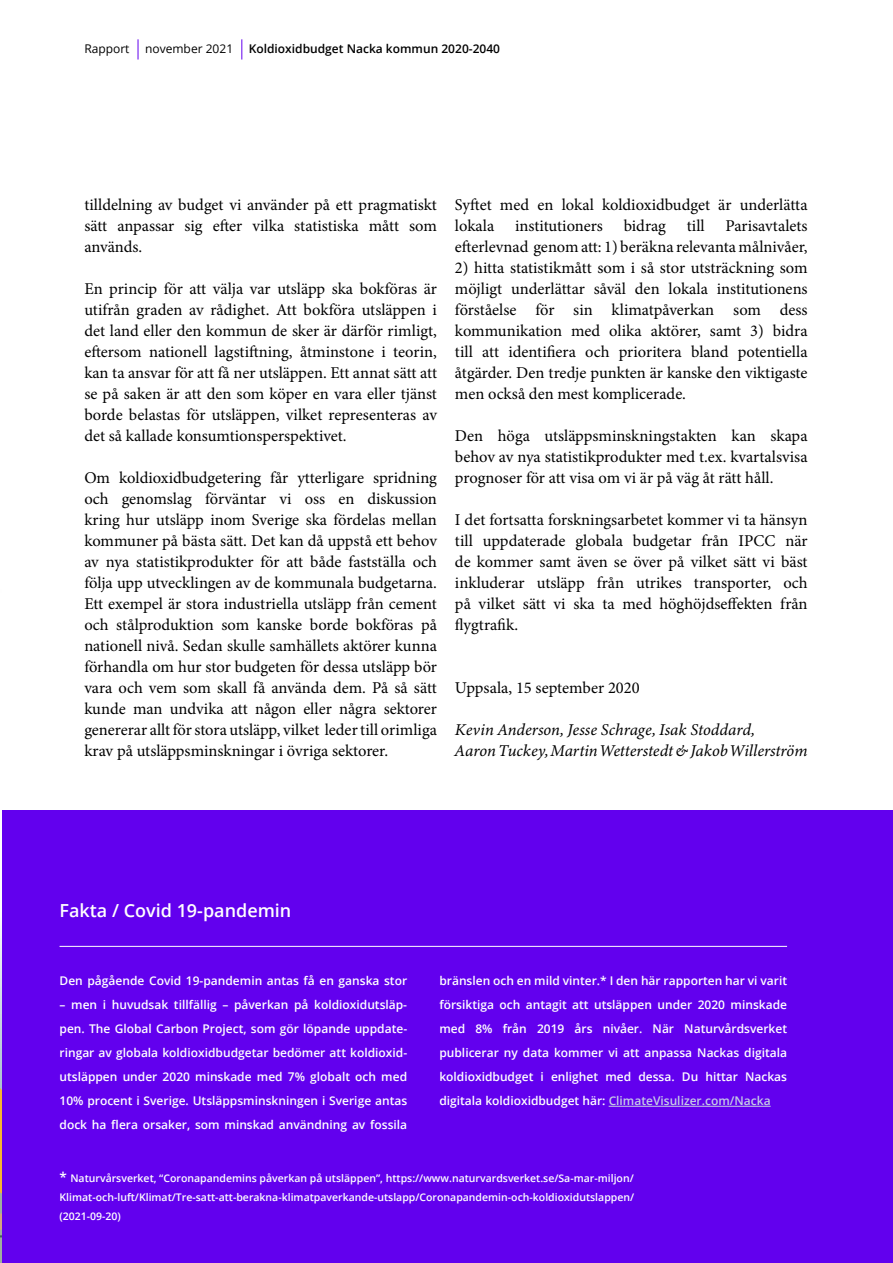
<style>
.page{position:relative;width:893px;height:1263px;background:#fff}
.page>*{position:absolute;margin:0;border:0;box-sizing:border-box;transform-origin:0 0}
.t1{font:600 18px "Open Sans";color:#fff}
.t2{font:16.5px/21px "Minion Pro";color:#000;text-align:justify}
.t3{font:italic 16.5px/21px "Minion Variable Concept";color:#000}
.t4{font:600 12px/24px "Open Sans";color:#fff;text-align:justify}
.t5{font:600 12px "Open Sans";color:#000}
.t6{font:12px "Open Sans";color:#000}
.t7{font:600 10.5px/18.8px "Open Sans";color:#fff;text-align:justify}
.s1{font-size:13.5px}
.s2{color:#c6cce5}
</style>
<div class="page">
<svg style="left:138px;top:39px;width:1px;height:21px"></svg>
<svg style="left:241px;top:39px;width:1px;height:21px"></svg>
<div style="left:0;top:810px;width:893px;height:453px;background:#6200ee"></div>
<hr style="left:60px;top:946px;width:727px;height:1px;background:#fff">
<hr style="left:609px;top:1106px;width:162px;height:1px;background:#c6cce5">
<img style="left:0;top:810px;width:1px;height:453px">
<p class="t6" style="left:84px;top:40px;width:47px">Rapport</p>
<p class="t6" style="left:145px;top:40px;width:90px">november 2021</p>
<p class="t5" style="left:249px;top:40px;width:253px">Koldioxidbudget Nacka kommun 2020-2040</p>
<p class="t2" style="left:84px;top:194px;width:354px">tilldelning av budget vi använder på ett pragmatiskt sätt anpassar sig efter vilka statistiska mått som används.</p>
<p class="t2" style="left:84px;top:278px;width:354px">En princip för att välja var utsläpp ska bokföras är utifrån graden av rådighet. Att bokföra utsläppen i det land eller den kommun de sker är därför rimligt, eftersom nationell lagstiftning, åtminstone i teorin, kan ta ansvar för att få ner utsläppen. Ett annat sätt att se på saken är att den som köper en vara eller tjänst borde belastas för utsläppen, vilket representeras av det så kallade konsumtionsperspektivet.</p>
<p class="t2" style="left:84px;top:467px;width:354px">Om koldioxidbudgetering får ytterligare spridning och genomslag förväntar vi oss en diskussion kring hur utsläpp inom Sverige ska fördelas mellan kommuner på bästa sätt. Det kan då uppstå ett behov av nya statistikprodukter för att både fastställa och följa upp utvecklingen av de kommunala budgetarna.<br>Ett exempel är stora industriella utsläpp från cement och stålproduktion som kanske borde bokföras på nationell nivå. Sedan skulle samhällets aktörer kunna förhandla om hur stor budgeten för dessa utsläpp bör vara och vem som skall få använda dem. På så sätt kunde man undvika att någon eller några sektorer genererar allt för stora utsläpp, vilket leder till orimliga krav på utsläppsminskningar i övriga sektorer.</p>
<p class="t2" style="left:455px;top:194px;width:354px">Syftet med en lokal koldioxidbudget är underlätta lokala</p>
<p class="t2" style="left:455px;top:215px;width:354px;text-align:right">Parisavtalets<br>efterlevnad genom att: 1) beräkna relevanta målnivåer,</p>
<p class="t2" style="left:455px;top:257px;width:354px">2) hitta statistikmått som i så stor utsträckning som möjligt underlättar såväl den lokala institutionens förståelse för sin klimatpåverkan som dess kommunikation med olika aktörer, samt 3) bidra till att identifiera och prioritera bland potentiella åtgärder. Den tredje punkten är kanske den viktigaste men också den mest komplicerade.</p>
<p class="t2" style="left:455px;top:425px;width:354px">Den höga utsläppsminskningstakten kan skapa behov av nya statistikprodukter med t.ex. kvartalsvisa prognoser för att visa om vi är på väg åt rätt håll.</p>
<p class="t2" style="left:455px;top:509px;width:354px">I det fortsatta forskningsarbetet kommer vi ta hänsyn till uppdaterade globala budgetar från IPCC när de kommer samt även se över på vilket sätt vi bäst inkluderar utsläpp från utrikes transporter, och på vilket sätt vi ska ta med höghöjdseffekten från flygtrafik.</p>
<p class="t2" style="left:515px;top:215px;width:89px">institutioners</p>
<p class="t2" style="left:624px;top:215px;width:44px">bidrag</p>
<p class="t2" style="left:687px;top:215px;width:20px">till</p>
<p class="t2" style="left:455px;top:677px;width:186px">Uppsala, 15 september 2020</p>
<p class="t3" style="left:455px;top:719px;width:354px">Kevin Anderson, Jesse Schrage, Isak Stoddard,<br>Aaron Tuckey, Martin Wetterstedt &amp; Jakob Willerström</p>
<p class="t1" style="left:60px;top:898px;width:233px">Fakta / Covid 19-pandemin</p>
<p class="t4" style="left:60px;top:969px;width:349px">Den pågående Covid 19-pandemin antas få en ganska stor</p>
<p class="t4" style="left:60px;top:993px;width:349px">– men i huvudsak tillfällig – påverkan på koldioxidutsläp&shy;pen. The Global Carbon Project, som gör löpande uppdate&shy;ringar av globala koldioxidbudgetar bedömer att koldioxid&shy;utsläppen under 2020 minskade med 7% globalt och med 10% procent i Sverige. Utsläppsminskningen i Sverige antas dock ha flera orsaker, som minskad användning av fossila</p>
<p class="t7" style="left:60px;top:1168px;width:576px"><span class="s1">*</span> Naturvårsverket, “Coronapandemins påverkan på utsläppen”, https://www.naturvardsverket.se/Sa-mar-miljon/ Klimat-och-luft/Klimat/Tre-satt-att-berakna-klimatpaverkande-utslapp/Coronapandemin-och-koldioxidutslappen/ (2021-09-20)</p>
<p class="t4" style="left:439px;top:969px;width:349px">bränslen och en mild vinter.* I den här rapporten har vi varit försiktiga och antagit att utsläppen under 2020 minskade med 8% från 2019 års nivåer. När Naturvårdsverket publicerar ny data kommer vi att anpassa Nackas digitala koldioxidbudget i enlighet med dessa. Du hittar Nackas digitala koldioxidbudget här: <span class="s2">ClimateVisulizer.com/Nacka</span></p>
</div>
